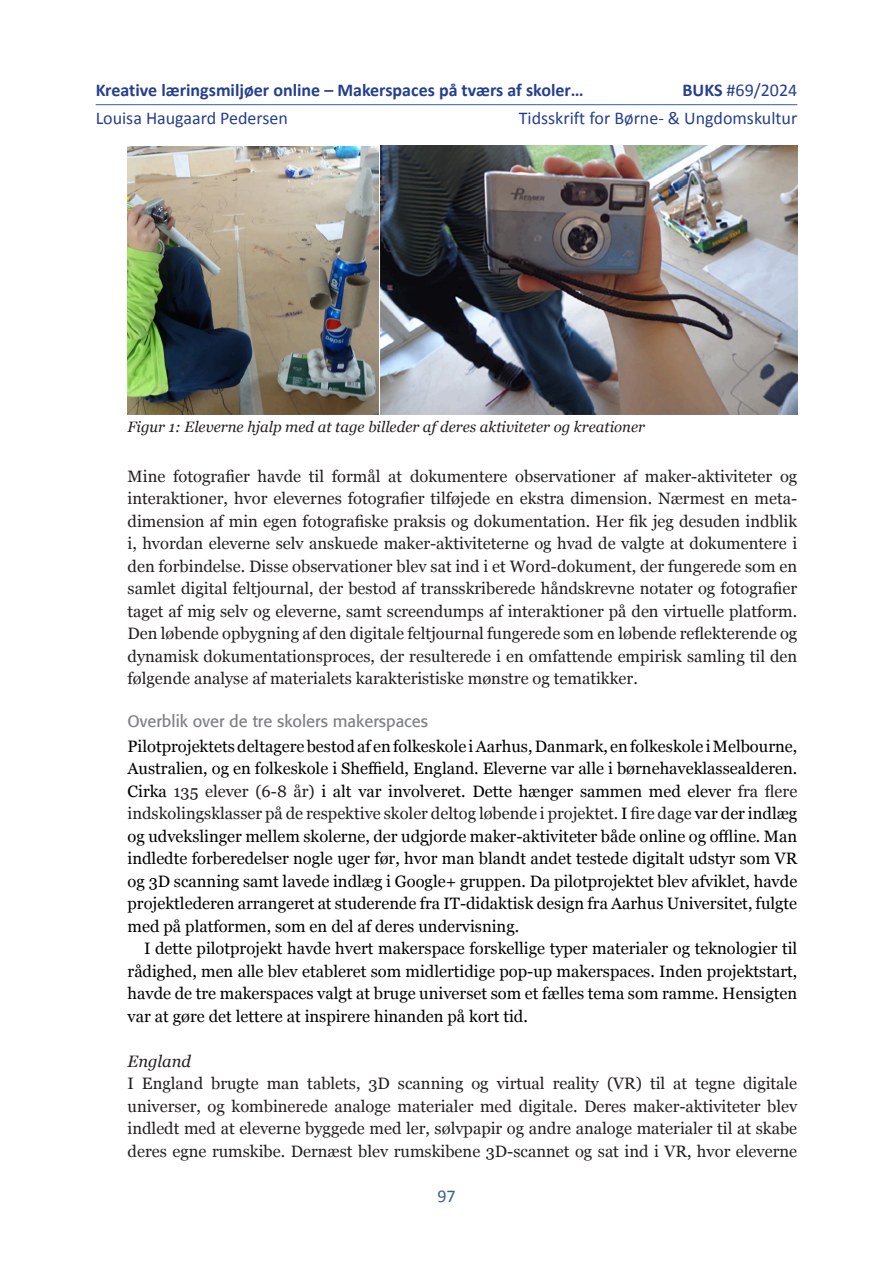
<style>
.page{position:relative;width:893px;height:1276px;background:#fff}
.page>*{position:absolute;margin:0;border:0;box-sizing:border-box;transform-origin:0 0}
.t1{font:18px "Calibri";color:#253f8e}
.t2{font:700 18px "Calibri";color:#253f8e}
.t3{font:18px "Calibri";color:#365f91}
.Manchet{font:16.5px/22.5px "Georgia";color:#231f20;text-align:justify}
.Manchet-2{font:16.5px/22.5px "Georgia";color:#000;text-align:justify}
.Brødtekst{font:16.5px/22.5px "Georgia";color:#000;text-align:justify}
.Mellemrubrik{font:16.5px "Formata";color:#808285}
.Citat_Manchet_Italic{font:italic 16.5px "Georgia";color:#231f20}
.Billedtekst_og_billed_i_tekst{font:italic 15px "Georgia";color:#231f20}
.s1{font-weight:700}
.s2{color:#231f20}
</style>
<div class="page">
<hr style="left:96px;top:104px;width:701px;height:1px;background:#365f91">
<img style="left:128px;top:147px;width:250px;height:267px">
<img style="left:381px;top:145px;width:416px;height:269px">
<p class="t1" style="left:682px;top:79px;width:116px"><span class="s1">BUKS</span> #69/2024</p>
<p class="t2" style="left:96px;top:78px;width:490px">Kreative læringsmiljøer online – Makerspaces på tværs af skoler…</p>
<p class="t1" style="left:96px;top:107px;width:194px">Louisa Haugaard Pedersen</p>
<p class="t1" style="left:519px;top:107px;width:280px">Tidsskrift for Børne- &amp; Ungdomskultur</p>
<p class="Billedtekst_og_billed_i_tekst" style="left:128px;top:416px;width:519px">Figur 1: Eleverne hjalp med at tage billeder af deres aktiviteter og kreationer</p>
<p class="Manchet" style="left:128px;top:464px;width:671px">Mine fotografier havde til formål at dokumentere observationer af maker-aktiviteter og interaktioner, hvor elevernes fotografier tilføjede en ekstra dimension. Nærmest en meta&shy;dimension af min egen fotografiske praksis og dokumentation. Her fik jeg desuden indblik i, hvordan eleverne selv anskuede maker-aktiviteterne og hvad de valgte at dokumentere i den forbindelse. Disse observationer blev sat ind i et Word-dokument, der fungerede som en samlet digital feltjournal, der bestod af transskriberede håndskrevne notater og fotografier taget af mig selv og eleverne, samt screendumps af interaktioner på den virtuelle platform.<br>Den løbende opbygning af den digitale feltjournal fungerede som en løbende reflekterende og dynamisk dokumentationsproces, der resulterede i en omfattende empirisk samling til den følgende analyse af materialets karakteristiske mønstre og tematikker.</p>
<p class="Mellemrubrik" style="left:128px;top:710px;width:302px">Overblik over de tre skolers makerspaces</p>
<p class="Manchet-2" style="left:128px;top:734px;width:671px">Pilotprojektets deltagere bestod af en folkeskole i Aarhus, Danmark, en folkeskole i Melbourne, Australien, og en folkeskole i Sheffield, England. Eleverne var alle i børnehaveklassealderen.<br>Cirka <span class="s2">135 elever (6-8 år)</span> i alt var involveret. Dette hænger sammen med eleve<span class="s2">r fra flere indskolingsklasser på de respektive skoler deltog løbende i projektet.</span> I <span class="s2">fire dage</span> var der indlæg og udvekslinger mellem skolerne, der udgjorde maker-aktiviteter både online og offline. Man indledte forberedelser nogle uger før, hvor man blandt andet testede digitalt udstyr som VR og 3D scanning samt lavede indlæg i Google+ gruppen. Da pilotprojektet blev afviklet, havde projektlederen arrangeret at studerende fra IT-didaktisk design fra Aarhus Universitet, fulgte med på platformen, som en del af deres undervisning.</p>
<p class="Brødtekst" style="left:128px;top:936px;width:671px;text-indent:17px">I dette pilotprojekt havde hvert makerspace forskellige typer materialer og teknologier til rådighed, men alle blev etableret som midlertidige pop-up makerspaces. Inden projektstart, havde de tre makerspaces valgt at bruge universet som et fælles tema som ramme. Hensigten var at gøre det lettere at inspirere hinanden på kort tid.</p>
<p class="Citat_Manchet_Italic" style="left:128px;top:1049px;width:65px">England</p>
<p class="Manchet" style="left:128px;top:1071px;width:671px">I England brugte man tablets, 3D scanning og virtual reality (VR) til at tegne digitale universer, og kombinerede analoge materialer med digitale. Deres maker-aktiviteter blev indledt med at eleverne byggede med ler, sølvpapir og andre analoge materialer til at skabe deres egne rumskibe. Dernæst blev rumskibene 3D-scannet og sat ind i VR, hvor eleverne</p>
<p class="t3" style="left:437px;top:1185px;width:20px">97</p>
</div>
